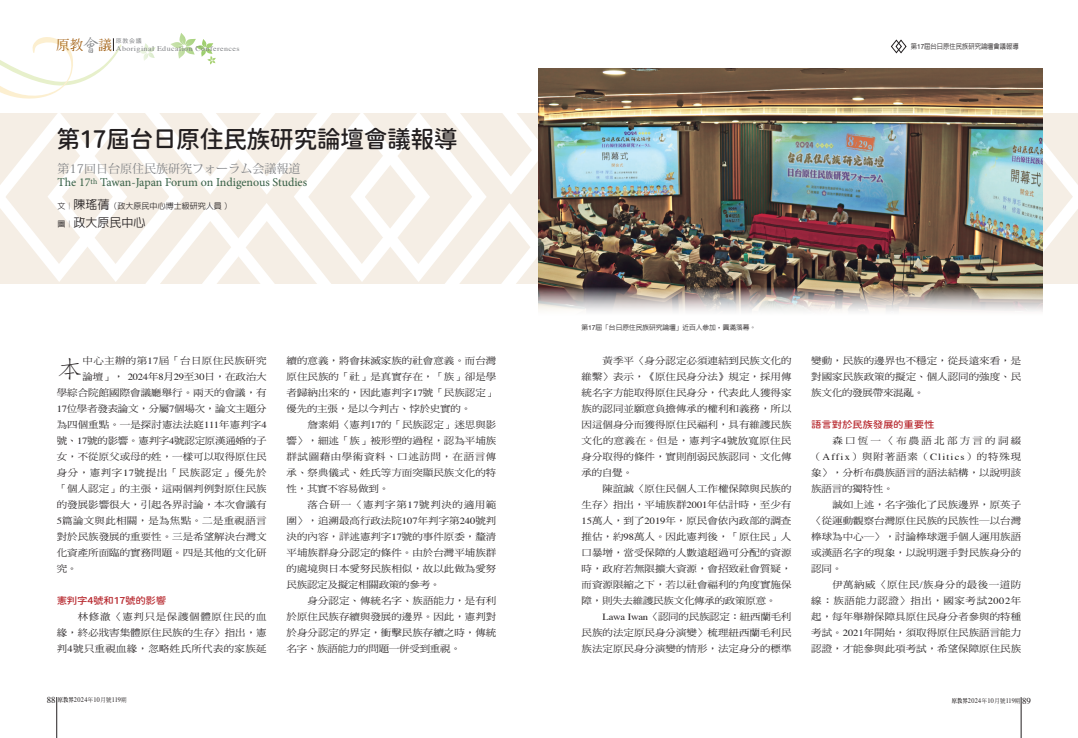
<style>
.page{position:relative;width:1078px;height:738px;background:#fff}
.page>*{position:absolute;margin:0;border:0;box-sizing:border-box;transform-origin:0 0}
.正常{font:24px "Gen Sen Rounded TW M";letter-spacing:-.025em;color:#231f20}
.內文_段首大字{font:300 23.8px "AR Fang Song B5";color:#231f20;scale:1.11 1}
.t1{font:500 13.6px "AR Ming B5";color:#9e5807}
.正常-2{font:12px "Minion Pro";letter-spacing:-.005em;color:#365f45}
.正常-3{font:12px "Koz Min Pro";color:#808285}
.正常-4{font:500 12px "AR Hei B5";color:#231f20}
.內文{font:9.4px/16px "DF Ming Std W5";color:#231f20;text-align:justify;scale:1.11 1}
.內文_段首大字-2{font:9.4px "DF Ming Std W5";color:#231f20;scale:1.11 1}
.內文_段首大字-3{font:9.4px "DF Ming Std W5";letter-spacing:-.025em;color:#231f20;scale:1.11 1}
.內文_小標3{font:9.4px "Gen Sen Rounded TW M";letter-spacing:-.025em;color:#b7282e;scale:1.11 1}
.內文_段首大字-4{font:9.4px "DF Ming Std W5";letter-spacing:.05em;color:#231f20;scale:1.11 1}
.內文_段首大字-5{font:9.4px "DF Ming Std W5";letter-spacing:.025em;color:#231f20;scale:1.11 1}
.內文_段首大字-6{font:9.4px "DF Ming Std W5";letter-spacing:.03em;color:#231f20;scale:1.11 1}
.正常-5{font:500 8px "AR Hei B5";color:#231f20}
.t2{font:7.2px "Times";letter-spacing:.05em;color:#808285;scale:1.11 1}
.t3{font:7px "Times";letter-spacing:.05em;color:#231f20;scale:.9 1}
.正常-6{font:500 7px "AR Hei B5";color:#231f20;scale:.9 1}
.正常-7{font:500 6.8px "AR Hei B5";letter-spacing:-.01em;color:#231f20}
.t4{font:6px "Heisei Kaku Go Std W3";color:#808285}
.s1{font-family:"AR Xing Shu B5";font-size:18.5px;color:#808285}
.s2{font-size:12px}
.s3{font-size:8px}
.s4{font-family:"Times"}
.s5{font-family:"Helvetica Neue";font-weight:400}
.s6{font-size:9px}
.s7{font-family:"AR Ming B5";font-weight:800;font-size:6px}
.s8{font-family:"DF Ming Std W5";font-size:6px}
</style>
<div class="page">
<hr style="left:57px;top:696px;width:1px;height:41px;background:#231f20">
<hr style="left:1020px;top:696px;width:1px;height:41px;background:#231f20">
<svg style="left:0;top:33px;width:1077px;height:279px"></svg>
<img style="left:539px;top:68px;width:503px;height:244px">
<h3 class="t1" style="left:56px;top:38px;width:58px">原教<span class="s1">會</span>議</h3>
<p class="t4" style="left:116px;top:37px;width:27px">原教会議</p>
<p class="t2" style="left:116px;top:42px;width:113px">Aboriginal Education Conferences</p>
<p class="正常" style="left:56px;top:126px;width:403px">第17屆台日原住民族研究論壇會議報導</p>
<p class="正常-3" style="left:57px;top:160px;width:244px">第17回日台原住民族研究フォーラム会議報道</p>
<p class="正常-2" style="left:57px;top:174px;width:251px">The 17<sup>th</sup> Tawan-Japan Forum on Indigenous Studies</p>
<p class="正常-5" style="left:58px;top:202px;width:176px">文︱<span class="s2">陳瑤蒨</span>（政大原民中心博士級研究人員）</p>
<p class="正常-4" style="left:58px;top:216px;width:89px"><span class="s3">圖︱</span>政大原民中心</p>
<p class="內文_段首大字" style="left:57px;top:357px;width:25px">本</p>
<p class="內文_段首大字-6" style="left:83px;top:355px;width:167px">中心主辦的第<span class="s4">17</span>屆「台日原住民族研究</p>
<p class="內文_段首大字-2" style="left:83px;top:371px;width:167px">論壇」， <span class="s4">2024</span>年<span class="s4">8</span>月<span class="s4">29</span>至<span class="s4">30</span>日，在政治大</p>
<p class="內文_段首大字-2" style="left:57px;top:387px;width:191px">學綜合院館國際會議廳舉行。兩天的會議，有</p>
<p class="內文_段首大字-3" style="left:57px;top:403px;width:190px"><span class="s4">17</span>位學者發表論文，分屬<span class="s4">7</span>個場次，論文主題分</p>
<p class="內文_段首大字-2" style="left:57px;top:419px;width:190px">為四個重點。一是探討憲法法庭<span class="s4">111</span>年憲判字<span class="s4">4</span></p>
<p class="內文_段首大字-3" style="left:57px;top:435px;width:190px">號、<span class="s4">17</span>號的影響。憲判字<span class="s4">4</span>號認定原漢通婚的子</p>
<p class="內文_段首大字-2" style="left:57px;top:451px;width:191px">女，不從原父或母的姓，一樣可以取得原住民</p>
<p class="內文_段首大字-4" style="left:57px;top:467px;width:190px">身分，憲判字<span class="s4">17</span>號提出「民族認定」優先於</p>
<p class="內文_段首大字-2" style="left:57px;top:483px;width:191px">「個人認定」的主張，這兩個判例對原住民族</p>
<p class="內文_段首大字-2" style="left:57px;top:499px;width:191px">的發展影響很大，引起各界討論，本次會議有</p>
<p class="內文_段首大字-5" style="left:57px;top:515px;width:190px"><span class="s4">5</span>篇論文與此相關，是為焦點。二是重視語言</p>
<p class="內文_段首大字-2" style="left:57px;top:531px;width:191px">對於民族發展的重要性。三是希望解決台灣文</p>
<p class="內文_段首大字-2" style="left:57px;top:547px;width:191px">化資產所面臨的實務問題。四是其他的文化研</p>
<p class="內文_段首大字-2" style="left:57px;top:563px;width:20px">究。</p>
<p class="內文_小標3" style="left:57px;top:595px;width:100px">憲判字4號和17號的影響</p>
<p class="內文" style="left:57px;top:608px;width:191px;text-indent:21px">林修澈〈憲判只是保護個體原住民的血緣，終必戕害集體原住民族的生存〉指出，憲判<span class="s4">4</span>號只重視血緣，忽略姓氏所代表的家族延</p>
<p class="內文" style="left:286px;top:352px;width:191px">續的意義，將會抹滅家族的社會意義。而台灣原住民族的「社」是真實存在，「族」卻是學者歸納出來的，因此憲判字<span class="s4">17</span>號「民族認定」優先的主張，是以今判古、悖於史實的。</p>
<p class="內文" style="left:286px;top:416px;width:191px;text-indent:21px">詹素娟〈憲判<span class="s4">17</span>的「民族認定」迷思與影響〉，細述「族」被形塑的過程，認為平埔族群試圖藉由學術資料、口述訪問，在語言傳承、祭典儀式、姓氏等方面突顯民族文化的特性，其實不容易做到。</p>
<p class="內文" style="left:286px;top:496px;width:191px;text-indent:21px">落合研一〈憲判字第<span class="s4">17</span>號判決的適用範圍〉，追溯最高行政法院<span class="s4">107</span>年判字第<span class="s4">240</span>號判決的內容，詳述憲判字<span class="s4">17</span>號的事件原委，釐清平埔族群身分認定的條件。由於台灣平埔族群的處境與日本愛努民族相似，故以此做為愛努民族認定及擬定相關政策的參考。</p>
<p class="內文" style="left:286px;top:592px;width:191px;text-indent:21px">身分認定、傳統名字、族語能力，是有利於原住民族存續與發展的邊界。因此，憲判對於身分認定的界定，衝擊民族存續之時，傳統名字、族語能力的問題一併受到重視。</p>
<p class="正常-6" style="left:910px;top:43px;width:121px">第<span class="s5">17</span>屆台日原住民族研究論壇會議報導</p>
<p class="正常-7" style="left:581px;top:324px;width:176px">第<span class="s5">17</span>屆「台日原住民族研究論壇」近百人參加，圓滿落幕。</p>
<p class="內文" style="left:581px;top:352px;width:191px;text-indent:21px">黃季平〈身分認定必須連結到民族文化的維繫〉表示，《原住民身分法》規定，採用傳統名字方能取得原住民身分，代表此人獲得家族的認同並願意負擔傳承的權利和義務，所以因這個身分而獲得原住民福利，具有維護民族文化的意義在。但是，憲判字<span class="s4">4</span>號放寬原住民身分取得的條件，實則削弱民族認同、文化傳承的自覺。</p>
<p class="內文" style="left:581px;top:480px;width:191px;text-indent:21px">陳誼誠〈原住民個人工作權保障與民族的生存〉指出，平埔族群<span class="s4">2001</span>年估計時，至少有<span class="s4">15</span>萬人，到了<span class="s4">2019</span>年，原民會依內政部的調查推估，約<span class="s4">98</span>萬人。因此憲判後，「原住民」人口暴增，當受保障的人數遠超過可分配的資源時，政府若無限擴大資源，會招致社會質疑，而資源限縮之下，若以社會福利的角度實施保障，則失去維護民族文化傳承的政策原意。</p>
<p class="內文" style="left:581px;top:608px;width:191px;text-indent:21px"><span class="s4">Lawa Iwan</span>〈認同的民族認定：紐西蘭毛利民族的法定原民身分演變〉梳理紐西蘭毛利民族法定原民身分演變的情形，法定身分的標準</p>
<p class="內文" style="left:811px;top:352px;width:191px">變動，民族的邊界也不穩定，從長遠來看，是對國家民族政策的擬定、個人認同的強度、民族文化的發展帶來混亂。</p>
<p class="內文_小標3" style="left:811px;top:419px;width:112px">語言對於民族發展的重要性</p>
<p class="內文" style="left:811px;top:432px;width:191px;text-indent:21px">森口恆一〈布農語北部方言的詞綴（<span class="s4">Affix</span>）與附著語素（<span class="s4">Clitics</span>）的特殊現象〉，分析布農族語言的語法結構，以說明該族語言的獨特性。</p>
<p class="內文" style="left:811px;top:496px;width:191px;text-indent:21px">誠如上述，名字強化了民族邊界，原英子〈從運動觀察台灣原住民族的民族性─以台灣棒球為中心─〉，討論棒球選手個人運用族語或漢語名字的現象，以說明選手對民族身分的認同。</p>
<p class="內文" style="left:811px;top:576px;width:191px;text-indent:21px">伊萬納威〈原住民<span class="s4">/</span>族身分的最後一道防線︰族語能力認證〉指出，國家考試<span class="s4">2002</span>年起，每年舉辦保障具原住民身分者參與的特種考試。<span class="s4">2021</span>年開始，須取得原住民族語言能力認證，才能參與此項考試，希望保障原住民族</p>
<p class="t3" style="left:47px;top:693px;width:90px"><span class="s6">88</span> <span class="s7">原教界</span>2024<span class="s8">年</span>10<span class="s8">月號</span>119<span class="s8">期</span></p>
<p class="t3" style="left:951px;top:693px;width:90px"><span class="s7">原教界</span>2024<span class="s8">年</span>10<span class="s8">月號</span>119<span class="s8">期</span> <span class="s6">89</span></p>
</div>
